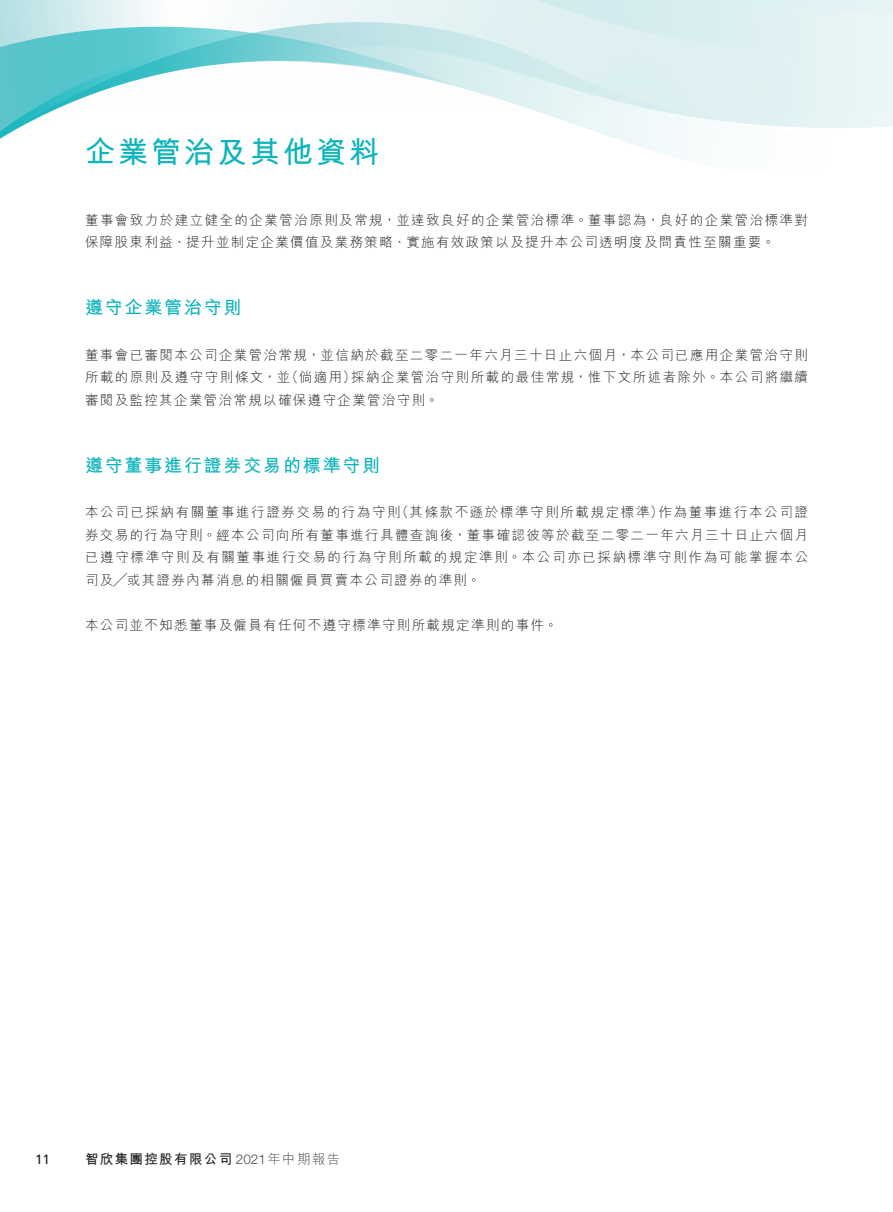
<style>
.page{position:relative;width:893px;height:1212px;background:#fff}
.page>*{position:absolute;margin:0;border:0;box-sizing:border-box;transform-origin:0 0}
.t1{font:700 30px "M Hei HK";letter-spacing:.1em;color:#0cb4bc}
.t2{font:700 18px "M Hei HK";letter-spacing:.1em;color:#0cb4bc}
.t3{font:300 13.5px/22.5px "M Hei HK";letter-spacing:.105em;color:#231f20}
.t4{font:700 13.5px "M Hei HK";letter-spacing:.1em;color:#231f20}
.t5{font:13.5px "Frutiger LT Std";color:#231f20}
.s1{font-family:"Helvetica Neue LT Std";font-weight:300;color:#4b4c4d}
.s2{font-weight:300;color:#4b4c4d}
</style>
<div class="page">
<svg style="left:489px;top:0;width:404px;height:10px;background:#dbeff0"></svg>
<svg style="left:489px;top:10px;width:404px;height:149px;fill:#e2f2f3"></svg>
<svg style="left:0;top:0;width:489px;height:139px"></svg>
<h1 class="t1" style="left:85px;top:130px;width:295px">企業管治及其他資料</h1>
<p class="t3" style="left:85px;top:208px;width:724px">董事會致力於建立健全的企業管治原則及常規，並達致良好的企業管治標準。董事認為，良好的企業管治標準對保障股東利益、提升並制定企業價值及業務策略、實施有效政策以及提升本公司透明度及問責性至關重要。</p>
<h2 class="t2" style="left:85px;top:294px;width:158px">遵守企業管治守則</h2>
<p class="t3" style="left:85px;top:343px;width:725px;text-align:right">董事會已審閱本公司企業管治常規，並信納於截至二零二一年六月三十日止六個月，本公司已應用企業管治守則採納企業管治守則所載的最佳常規，惟下文所述者除外。本公司將繼續</p>
<p class="t3" style="left:285px;top:366px;width:72px">（倘適用）</p>
<p class="t3" style="left:85px;top:366px;width:355px">所載的原則及遵守守則條文，並<br>審閱及監控其企業管治常規以確保遵守企業管治守則。</p>
<h2 class="t2" style="left:85px;top:452px;width:297px">遵守董事進行證券交易的標準守則</h2>
<p class="t3" style="left:396px;top:501px;width:269px">（其條款不遜於標準守則所載規定標準）</p>
<p class="t3" style="left:85px;top:501px;width:725px">本公司已採納有關董事進行證券交易的行為守則<br>券交易的行為守則。經本公司向所有董事進行具體查詢後，董事確認彼等於截至二零二一年六月三十日止六個月已遵守標準守則及有關董事進行交易的行為守則所載的規定準則。本公司亦已採納標準守則作為可能掌握本公司及╱或其證券內幕消息的相關僱員買賣本公司證券的準則。</p>
<p class="t3" style="left:85px;top:613px;width:474px">本公司並不知悉董事及僱員有任何不遵守標準守則所載規定準則的事件。</p>
<p class="t3" style="left:658px;top:501px;width:151px">作為董事進行本公司證</p>
<p class="t5" style="left:35px;top:1151px;width:17px">11</p>
<p class="t4" style="left:85px;top:1149px;width:257px">智欣集團控股有限公司 <span class="s1">2021</span><span class="s2">年中期報告</span></p>
</div>
